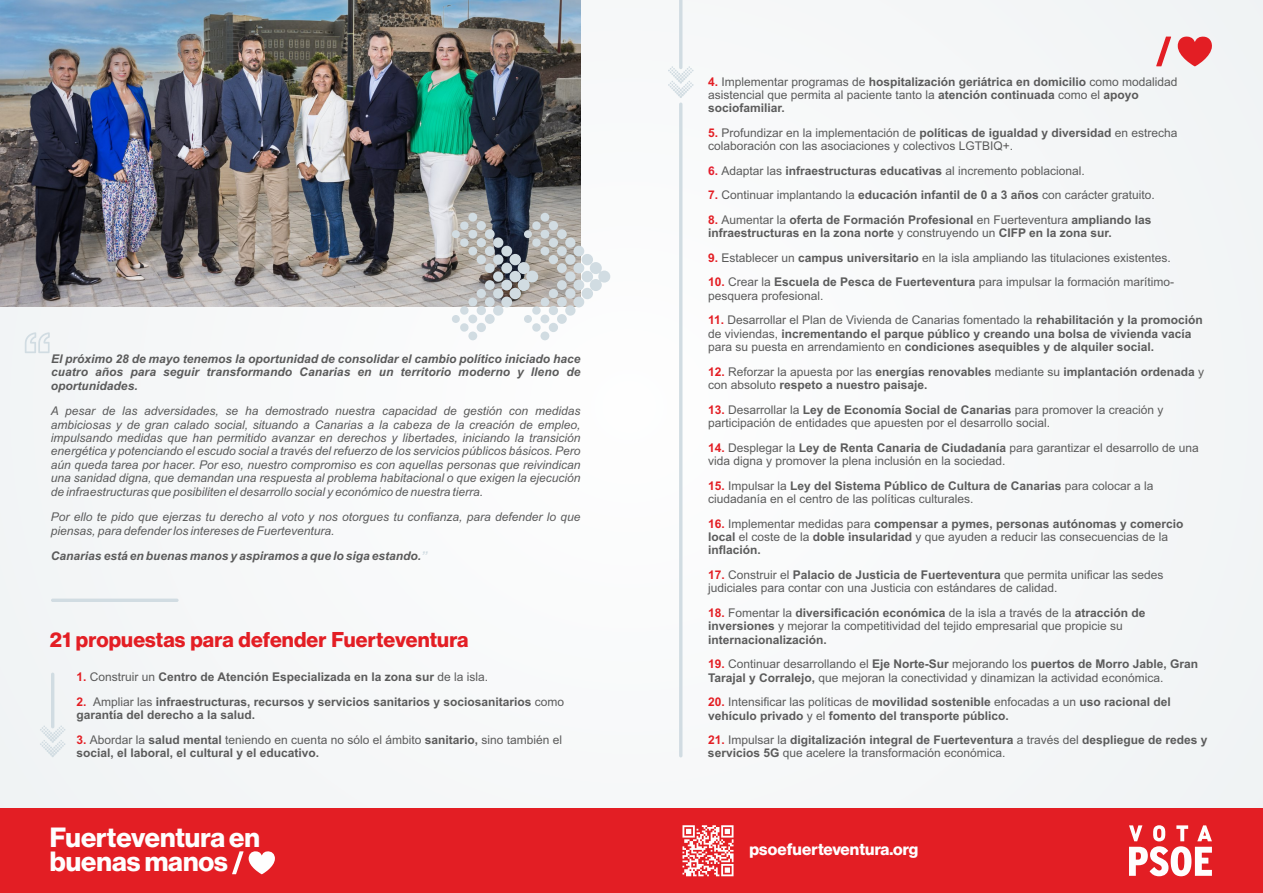
<style>
.page{position:relative;width:1263px;height:893px;background:#f6f8f9}
.page>*{position:absolute;margin:0;border:0;box-sizing:border-box;transform-origin:0 0}
.t1{font:27.15px/24.2px "N Haas Grotesk DS Pro 75 Bd";color:#fefefe}
.t2{font:21px "N Haas Grotesk DS Pro 75 Bd";letter-spacing:.01em;color:#e31e24}
.t3{font:16.5px "N Haas Grotesk DS Pro 75 Bd";letter-spacing:.005em;color:#fefefe}
.t4{font:12px/13.4px "Arial";color:#5b5b5b}
.t5{font:700 12px/13.4px "Arial";color:#5b5b5b}
.t6{font:italic 12px/13.4px "Arial";color:#5b5b5b;text-align:justify}
.t7{font:italic 700 12px/13.4px "Arial";color:#5b5b5b;text-align:justify}
.s1{color:#d1dce2}
.s2{color:#e31e24}
.s3{font-weight:400}
.s4{font-weight:700;color:#e31e24}
.s5{font-weight:700}
.s6{font-weight:700;color:#e41d2d}
</style>
<div class="page">
<div style="left:0;top:808px;width:1263px;height:85px;background:#e31e24"></div>
<svg style="left:682px;top:825px;width:51px;height:51px"></svg>
<svg style="left:1129px;top:825px;width:83px;height:51px"></svg>
<svg style="left:232px;top:851px;width:43px;height:23px"></svg>
<svg style="left:1177px;top:36px;width:35px;height:30px"></svg>
<svg style="left:1156px;top:37px;width:15px;height:29px"></svg>
<hr style="left:51px;top:599px;width:128px;height:3px;background:#d1dce2;border-radius:2px">
<hr style="left:679px;top:103px;width:3px;height:654px;background:#d1dce2;border-radius:2px">
<img style="left:0;top:0;width:580px;height:306px">
<hr style="left:51px;top:673px;width:3px;height:55px;background:#d1dce2;border-radius:2px">
<svg style="left:40px;top:725px;width:25px;height:32px"></svg>
<svg style="left:668px;top:0;width:25px;height:98px"></svg>
<svg style="left:25px;top:332px;width:25px;height:21px"></svg>
<svg style="left:452px;top:213px;width:158px;height:127px"></svg>
<p class="t7" style="left:51px;top:353px;width:531px">El próximo 28 de mayo tenemos la oportunidad de consolidar el cambio político iniciado hace cuatro años para seguir transformando Canarias en un territorio moderno y lleno de oportunidades.</p>
<p class="t6" style="left:51px;top:405px;width:531px">A pesar de las adversidades, se ha demostrado nuestra capacidad de gestión con medidas ambiciosas y de gran calado social, situando a Canarias a la cabeza de la creación de empleo, impulsando medidas que han permitido avanzar en derechos y libertades, iniciando la transición energética y potenciando el escudo social a través del refuerzo de los servicios públicos básicos. Pero aún queda tarea por hacer. Por eso, nuestro compromiso es con aquellas personas que reivindican una sanidad digna, que demandan una respuesta al problema habitacional o que exigen la ejecución de infraestructuras que posibiliten el desarrollo social y económico de nuestra tierra.</p>
<p class="t6" style="left:51px;top:511px;width:531px">Por ello te pido que ejerzas tu derecho al voto y nos otorgues tu confianza, para defender lo que piensas, para defender los intereses de Fuerteventura.</p>
<p class="t7" style="left:51px;top:550px;width:378px">Canarias está en buenas manos y aspiramos a que lo siga estando.<span class="s1">”</span></p>
<h2 class="t2" style="left:50px;top:631px;width:420px">21 propuestas para defender Fuerteventura</h2>
<p class="t5" style="left:77px;top:672px;width:413px"><span class="s2">1.</span> <span class="s3">Construir un</span> Centro de Atención Especializada en la zona sur <span class="s3">de la isla.</span></p>
<p class="t5" style="left:77px;top:696px;width:489px"><span class="s2">2.</span> <span class="s3">Ampliar las</span> infraestructuras, recursos y servicios sanitarios y sociosanitarios <span class="s3">como </span>garantía del derecho a la salud.</p>
<p class="t5" style="left:77px;top:734px;width:487px"><span class="s2">3.</span> <span class="s3">Abordar la</span> salud mental <span class="s3">teniendo en cuenta no sólo el ámbito</span> sanitario, <span class="s3">sino también el </span>social, el laboral, el cultural y el educativo.</p>
<h1 class="t1" style="left:50px;top:827px;width:212px">Fuerteventura en buenas manos</h1>
<p class="t4" style="left:708px;top:76px;width:471px"><span class="s4">4.</span> Implementar programas de <span class="s5">hospitalización geriátrica en domicilio</span> como modalidad asistencial que permita al paciente tanto la <span class="s5">atención continuada</span> como el <span class="s5">apoyo sociofamiliar.</span></p>
<p class="t4" style="left:708px;top:127px;width:471px"><span class="s4">5.</span> Profundizar en la implementación de <span class="s5">políticas de igualdad y diversidad</span> en estrecha colaboración con las asociaciones y colectivos LGTBIQ+.</p>
<p class="t4" style="left:708px;top:165px;width:378px"><span class="s6">6.</span> Adaptar las <span class="s5">infraestructuras educativas</span> al incremento poblacional.</p>
<p class="t4" style="left:708px;top:190px;width:448px"><span class="s4">7.</span> Continuar implantando la <span class="s5">educación infantil de 0 a 3 años</span> con carácter gratuito.</p>
<p class="t5" style="left:708px;top:214px;width:445px"><span class="s2">8.</span> <span class="s3">Aumentar la</span> oferta de Formación Profesional <span class="s3">en Fuerteventura</span> ampliando las infraestructuras en la zona norte <span class="s3">y construyendo un</span> CIFP en la zona sur.</p>
<p class="t4" style="left:708px;top:252px;width:464px"><span class="s4">9.</span> Establecer un <span class="s5">campus universitario</span> en la isla ampliando las titulaciones existentes.</p>
<p class="t4" style="left:708px;top:277px;width:468px"><span class="s4">10.</span> Crear la <span class="s5">Escuela de Pesca de Fuerteventura</span> para impulsar la formación marítimo&shy;pesquera profesional.</p>
<p class="t5" style="left:708px;top:315px;width:496px"><span class="s2">11.</span> <span class="s3">Desarrollar el Plan de Vivienda de Canarias fomentado la</span> rehabilitación y la promoción <span class="s3">de viviendas,</span> incrementando el parque público y creando una bolsa de vivienda vacía <span class="s3">para su puesta en arrendamiento en</span> condiciones asequibles y de alquiler social.</p>
<p class="t5" style="left:708px;top:366px;width:498px"><span class="s2">12.</span> <span class="s3">Reforzar la apuesta por las</span> energías renovables <span class="s3">mediante su</span> implantación ordenada <span class="s3">y con absoluto</span> respeto a nuestro paisaje.</p>
<p class="t4" style="left:708px;top:404px;width:457px"><span class="s4">13.</span> Desarrollar la <span class="s5">Ley de Economía Social de Canarias</span> para promover la creación y participación de entidades que apuesten por el desarrollo social.</p>
<p class="t4" style="left:708px;top:442px;width:492px"><span class="s4">14.</span> Desplegar la <span class="s5">Ley de Renta Canaria de Ciudadanía</span> para garantizar el desarrollo de una vida digna y promover la plena inclusión en la sociedad.</p>
<p class="t4" style="left:708px;top:480px;width:447px"><span class="s4">15.</span> Impulsar la <span class="s5">Ley del Sistema Público de Cultura de Canarias</span> para colocar a la ciudadanía en el centro de las políticas culturales.</p>
<p class="t5" style="left:708px;top:518px;width:477px"><span class="s2">16.</span> <span class="s3">Implementar medidas para</span> compensar a pymes, personas autónomas y comercio local <span class="s3">el coste de la</span> doble insularidad <span class="s3">y que ayuden a reducir las consecuencias de la </span>inflación.</p>
<p class="t4" style="left:708px;top:569px;width:457px"><span class="s4">17.</span> Construir el <span class="s5">Palacio de Justicia de Fuerteventura</span> que permita unificar las sedes judiciales para contar con una Justicia con estándares de calidad.</p>
<p class="t4" style="left:708px;top:607px;width:439px"><span class="s4">18.</span> Fomentar la <span class="s5">diversificación económica</span> de la isla a través de la <span class="s5">atracción de inversiones</span> y mejorar la competitividad del tejido empresarial que propicie su <span class="s5">internacionalización.</span></p>
<p class="t4" style="left:708px;top:658px;width:492px"><span class="s4">19.</span> Continuar desarrollando el <span class="s5">Eje Norte-Sur</span> mejorando los <span class="s5">puertos de Morro Jable, Gran<br>Tarajal y Corralejo,</span> que mejoran la conectividad y dinamizan la actividad económica.</p>
<p class="t5" style="left:708px;top:696px;width:464px"><span class="s2">20.</span> <span class="s3">Intensificar las políticas de</span> movilidad sostenible <span class="s3">enfocadas a un</span> uso racional del vehículo privado <span class="s3">y el</span> fomento del transporte público.</p>
<p class="t5" style="left:708px;top:734px;width:501px"><span class="s2">21.</span> <span class="s3">Impulsar la</span> digitalización integral de Fuerteventura <span class="s3">a través del</span> despliegue de redes y servicios 5G <span class="s3">que acelere la transformación económica.</span></p>
<h3 class="t3" style="left:749px;top:842px;width:170px">psoefuerteventura.org</h3>
</div>
